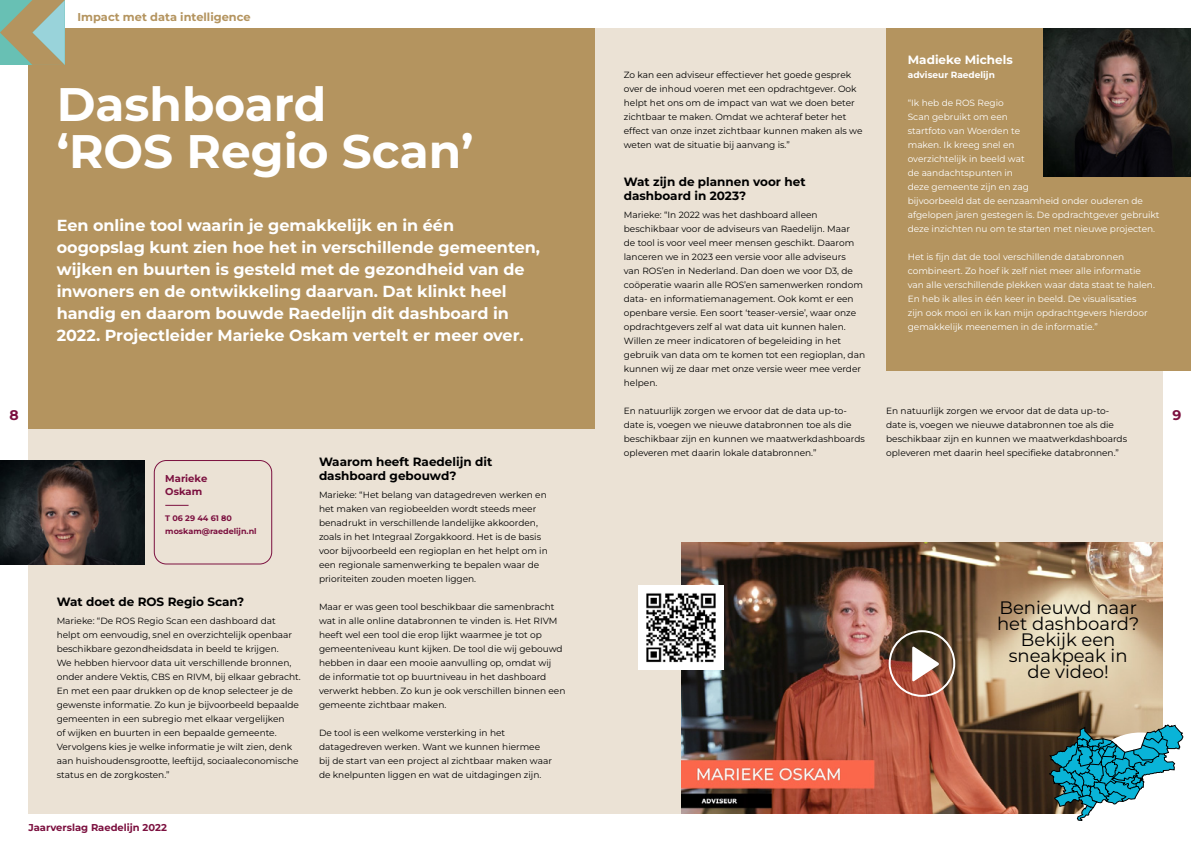
<style>
.page{position:relative;width:1191px;height:842px;background:#fff}
.page>*{position:absolute;margin:0;border:0;box-sizing:border-box;transform-origin:0 0}
.t1{font:700 47px/47px "Montserrat";color:#fff}
.t2{font:18px/16px "Montserrat";color:#000;text-align:center}
.t3{font:700 16px/22px "Montserrat";color:#fff}
.t4{font:700 14px "Montserrat";color:#7c1140}
.t5{font:700 12px/14px "Montserrat";color:#000}
.t6{font:700 12px "Montserrat";color:#fff}
.t7{font:700 11.4px "Montserrat";color:#b4945f}
.t8{font:700 10px/13px "Montserrat";color:#7c1140}
.t9{font:700 9.9px "Montserrat";color:#7c1140}
.t10{font:9px/14px "Montserrat";color:#000}
.t11{font:9px/14px "Montserrat";color:#fff}
.t12{font:700 9px "Montserrat";color:#fff}
.t13{font:700 8px/13px "Montserrat";color:#7c1140}
</style>
<div class="page">
<div style="left:28px;top:28px;width:567px;height:401px;background:#b4945f"></div>
<div style="left:595px;top:28px;width:567px;height:786px;background:#ebe2d5"></div>
<div style="left:28px;top:429px;width:583px;height:385px;background:#ebe2d5"></div>
<img style="left:681px;top:543px;width:481px;height:270px">
<div style="left:886px;top:28px;width:305px;height:342px;background:#b4945f"></div>
<img style="left:0;top:460px;width:145px;height:104px">
<div style="left:154px;top:460px;width:118px;height:104px;border:1px solid #7c1140;border-radius:12px"></div>
<svg style="left:165px;top:505px;width:24px;height:1px"></svg>
<img style="left:1043px;top:28px;width:148px;height:149px">
<svg style="left:1049px;top:725px;width:135px;height:96px"></svg>
<svg style="left:0;top:0;width:65px;height:65px"></svg>
<svg style="left:912px;top:646px;width:27px;height:36px"></svg>
<div style="left:888px;top:630px;width:67px;height:67px;border:2px solid #fff;border-radius:50%"></div>
<img style="left:639px;top:585px;width:84px;height:85px">
<p class="t7" style="left:78px;top:10px;width:174px">Impact met data intelligence</p>
<h3 class="t6" style="left:907px;top:52px;width:107px">Madieke Michels</h3>
<p class="t12" style="left:907px;top:69px;width:89px">adviseur Raedelijn</p>
<p class="t11" style="left:907px;top:96px;width:253px">“Ik heb de ROS Regio<br>Scan gebruikt om een<br>startfoto van Woerden te<br>maken. Ik kreeg snel en<br>overzichtelijk in beeld wat<br>de aandachtspunten in<br>deze gemeente zijn en zag<br>bijvoorbeeld dat de eenzaamheid onder ouderen de afgelopen jaren gestegen is. De opdrachtgever gebruikt deze inzichten nu om te starten met nieuwe projecten.</p>
<p class="t11" style="left:907px;top:250px;width:249px">Het is fijn dat de tool verschillende databronnen combineert. Zo hoef ik zelf niet meer alle informatie van alle verschillende plekken waar data staat te halen.<br>En heb ik alles in één keer in beeld. De visualisaties<br>zijn ook mooi en ik kan mijn opdrachtgevers hierdoor gemakkelijk meenemen in de informatie.”</p>
<p class="t10" style="left:624px;top:68px;width:240px">Zo kan een adviseur effectiever het goede gesprek over de inhoud voeren met een opdrachtgever. Ook helpt het ons om de impact van wat we doen beter zichtbaar te maken. Omdat we achteraf beter het effect van onze inzet zichtbaar kunnen maken als we weten wat de situatie bij aanvang is.”</p>
<h3 class="t5" style="left:624px;top:174px;width:183px">Wat zijn de plannen voor het dashboard in 2023?</h3>
<p class="t10" style="left:624px;top:208px;width:243px">Marieke: “In 2022 was het dashboard alleen beschikbaar voor de adviseurs van Raedelijn. Maar<br>de tool is voor veel meer mensen geschikt. Daarom lanceren we in 2023 een versie voor alle adviseurs<br>van ROS’en in Nederland. Dan doen we voor D3, de coöperatie waarin alle ROS’en samenwerken rondom data- en informatiemanagement. Ook komt er een openbare versie. Een soort ‘teaser-versie’, waar onze opdrachtgevers zelf al wat data uit kunnen halen.<br>Willen ze meer indicatoren of begeleiding in het gebruik van data om te komen tot een regioplan, dan kunnen wij ze daar met onze versie weer mee verder helpen.</p>
<p class="t10" style="left:624px;top:404px;width:242px">En natuurlijk zorgen we ervoor dat de data up-to&shy;date is, voegen we nieuwe databronnen toe als die beschikbaar zijn en kunnen we maatwerkdashboards opleveren met daarin lokale databronnen.”</p>
<p class="t10" style="left:886px;top:404px;width:242px">En natuurlijk zorgen we ervoor dat de data up-to&shy;date is, voegen we nieuwe databronnen toe als die beschikbaar zijn en kunnen we maatwerkdashboards opleveren met daarin heel specifieke databronnen.”</p>
<h1 class="t1" style="left:57px;top:79px;width:418px">Dashboard<br>‘ROS Regio Scan’</h1>
<p class="t3" style="left:57px;top:214px;width:485px">Een online tool waarin je gemakkelijk en in één oogopslag kunt zien hoe het in verschillende gemeenten, wijken en buurten is gesteld met de gezondheid van de inwoners en de ontwikkeling daarvan. Dat klinkt heel handig en daarom bouwde Raedelijn dit dashboard in 2022. Projectleider Marieke Oskam vertelt er meer over.</p>
<h3 class="t4" style="left:10px;top:405px;width:11px">8</h3>
<h3 class="t4" style="left:1172px;top:405px;width:10px">9</h3>
<h3 class="t5" style="left:319px;top:454px;width:175px">Waarom heeft Raedelijn dit dashboard gebouwd?</h3>
<p class="t10" style="left:319px;top:488px;width:230px">Marieke: “Het belang van datagedreven werken en het maken van regiobeelden wordt steeds meer benadrukt in verschillende landelijke akkoorden, zoals in het Integraal Zorgakkoord. Het is de basis voor bijvoorbeeld een regioplan en het helpt om in een regionale samenwerking te bepalen waar de prioriteiten zouden moeten liggen.</p>
<p class="t10" style="left:319px;top:600px;width:248px">Maar er was geen tool beschikbaar die samenbracht wat in alle online databronnen te vinden is. Het RIVM heeft wel een tool die erop lijkt waarmee je tot op gemeenteniveau kunt kijken. De tool die wij gebouwd hebben in daar een mooie aanvulling op, omdat wij<br>de informatie tot op buurtniveau in het dashboard verwerkt hebben. Zo kun je ook verschillen binnen een gemeente zichtbaar maken.</p>
<p class="t10" style="left:319px;top:726px;width:234px">De tool is een welkome versterking in het datagedreven werken. Want we kunnen hiermee bij de start van een project al zichtbaar maken waar de knelpunten liggen en wat de uitdagingen zijn.</p>
<p class="t8" style="left:165px;top:471px;width:43px">Marieke<br>Oskam</p>
<p class="t13" style="left:165px;top:511px;width:93px">T 06 29 44 61 80 moskam@raedelijn.nl</p>
<p class="t13" style="left:162px;top:512px;width:80px">T (06) 00 00 00 00 naam@raedelijn.nl</p>
<h3 class="t5" style="left:57px;top:594px;width:189px">Wat doet de ROS Regio Scan?</h3>
<p class="t10" style="left:57px;top:614px;width:246px">Marieke: “De ROS Regio Scan een dashboard dat helpt om eenvoudig, snel en overzichtelijk openbaar beschikbare gezondheidsdata in beeld te krijgen.<br>We hebben hiervoor data uit verschillende bronnen, onder andere Vektis, CBS en RIVM, bij elkaar gebracht.<br>En met een paar drukken op de knop selecteer je de gewenste informatie. Zo kun je bijvoorbeeld bepaalde gemeenten in een subregio met elkaar vergelijken<br>of wijken en buurten in een bepaalde gemeente.<br>Vervolgens kies je welke informatie je wilt zien, denk aan huishoudensgrootte, leeftijd, sociaaleconomische status en de zorgkosten.”</p>
<h2 class="t2" style="left:997px;top:599px;width:144px">Benieuwd naar het dashboard?<br>Bekijk een sneakpeak in de video!</h2>
<p class="t9" style="left:28px;top:820px;width:140px">Jaarverslag Raedelijn 2022</p>
</div>
